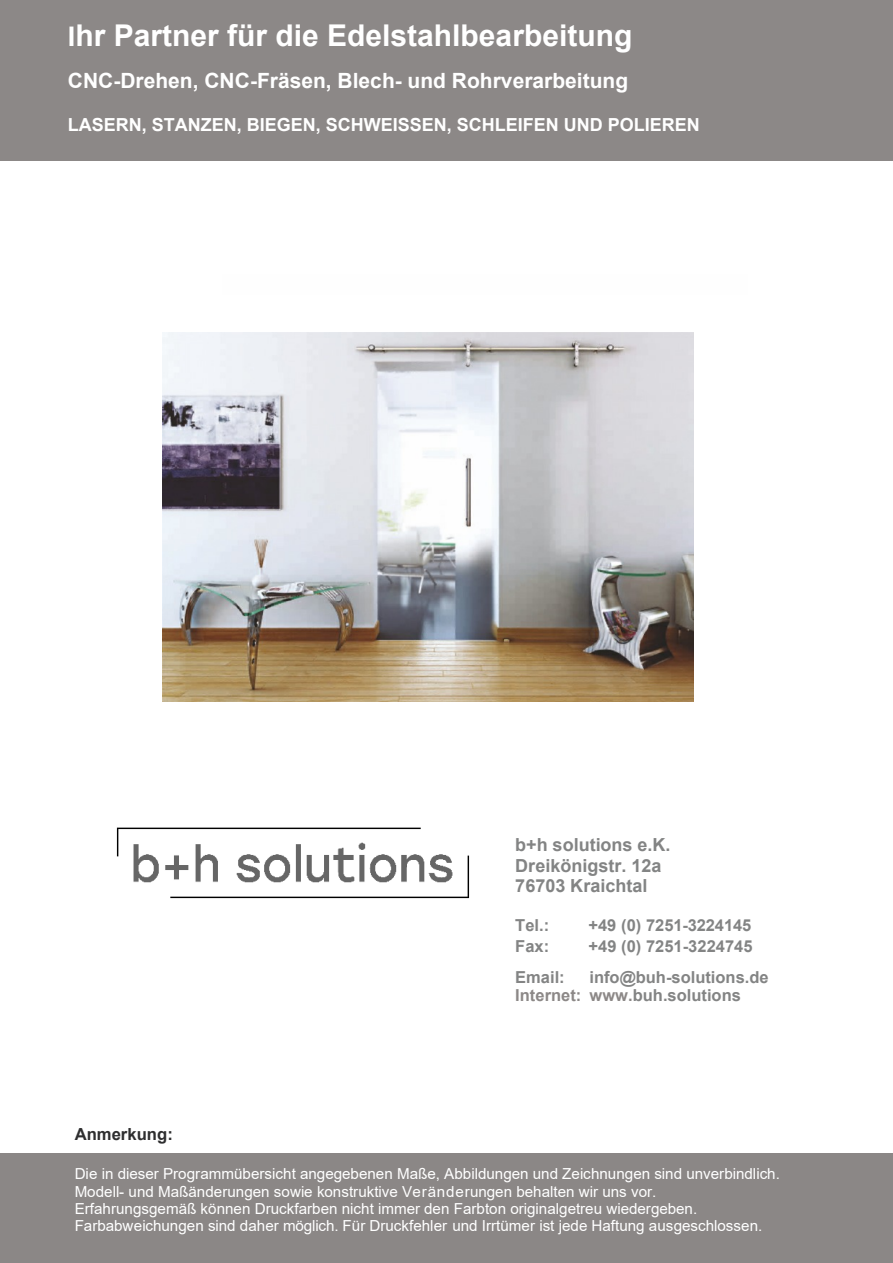
<style>
.page{position:relative;width:893px;height:1263px;background:#fff}
.page>*{position:absolute;margin:0;border:0;box-sizing:border-box;transform-origin:0 0}
.t1{font:700 30px "Arial";color:#fff}
.t2{font:700 21px "Arial";color:#fff}
.t3{font:700 18px "Arial";color:#fff}
.t4{font:700 18px/20.7px "Arial";color:#838484}
.t5{font:700 16.65px "Arial";color:#2e2e2f}
.t6{font:700 16.5px/18px "Arial";color:#838484}
.t7{font:15.15px/17.4px "Arial";color:#fff}
.s1{font-size:27px}
.s2{color:#8c8887}
</style>
<div class="page">
<div style="left:0;top:0;width:893px;height:160px;background:#8c8887"></div>
<div style="left:0;top:1154px;width:893px;height:109px;background:#8b8786"></div>
<img style="left:163px;top:333px;width:530px;height:369px">
<img style="left:116px;top:827px;width:354px;height:72px">
<h1 class="t1" style="left:68px;top:24px;width:566px"><span class="s1">I</span>hr Partner für die Edelstahlbearbeitung</h1>
<h2 class="t2" style="left:68px;top:73px;width:562px">CNC-Drehen, CNC-Fräsen, Blech- und Rohrverarbeitung</h2>
<p class="t3" style="left:68px;top:118px;width:634px">LASERN, STANZEN, BIEGEN, SCHWEISSEN, SCHLEIFEN UND POLIEREN</p>
<p class="t4" style="left:515px;top:836px;width:157px">b+h solutions e.K.<br>Dreikönigstr. 12a<br>76703 Kraichtal</p>
<p class="t6" style="left:515px;top:918px;width:35px">Tel.:</p>
<p class="t6" style="left:589px;top:918px;width:164px">+49 (0) 7251-3224145</p>
<p class="t6" style="left:515px;top:938px;width:35px">Fax:</p>
<p class="t6" style="left:589px;top:938px;width:166px">+49 (0) 7251-3224745</p>
<p class="t6" style="left:515px;top:969px;width:51px">Email:</p>
<p class="t6" style="left:515px;top:969px;width:255px;text-indent:74px">info@buh-solutions.de<br><span class="s2">Internet: www.</span>buh.solutions</p>
<p class="t5" style="left:75px;top:1128px;width:100px">Anmerkung:</p>
<p class="t7" style="left:75px;top:1166px;width:707px">Die in dieser Programmübersicht angegebenen Maße, Abbildungen und Zeichnungen sind unverbindlich.<br>Modell- und Maßänderungen sowie konstruktive Veränderungen behalten wir uns vor.<br>Erfahrungsgemäß können Druckfarben nicht immer den Farbton originalgetreu wiedergeben.<br>Farbabweichungen sind daher möglich. Für Druckfehler und Irrtümer ist jede Haftung ausgeschlossen.</p>
</div>
